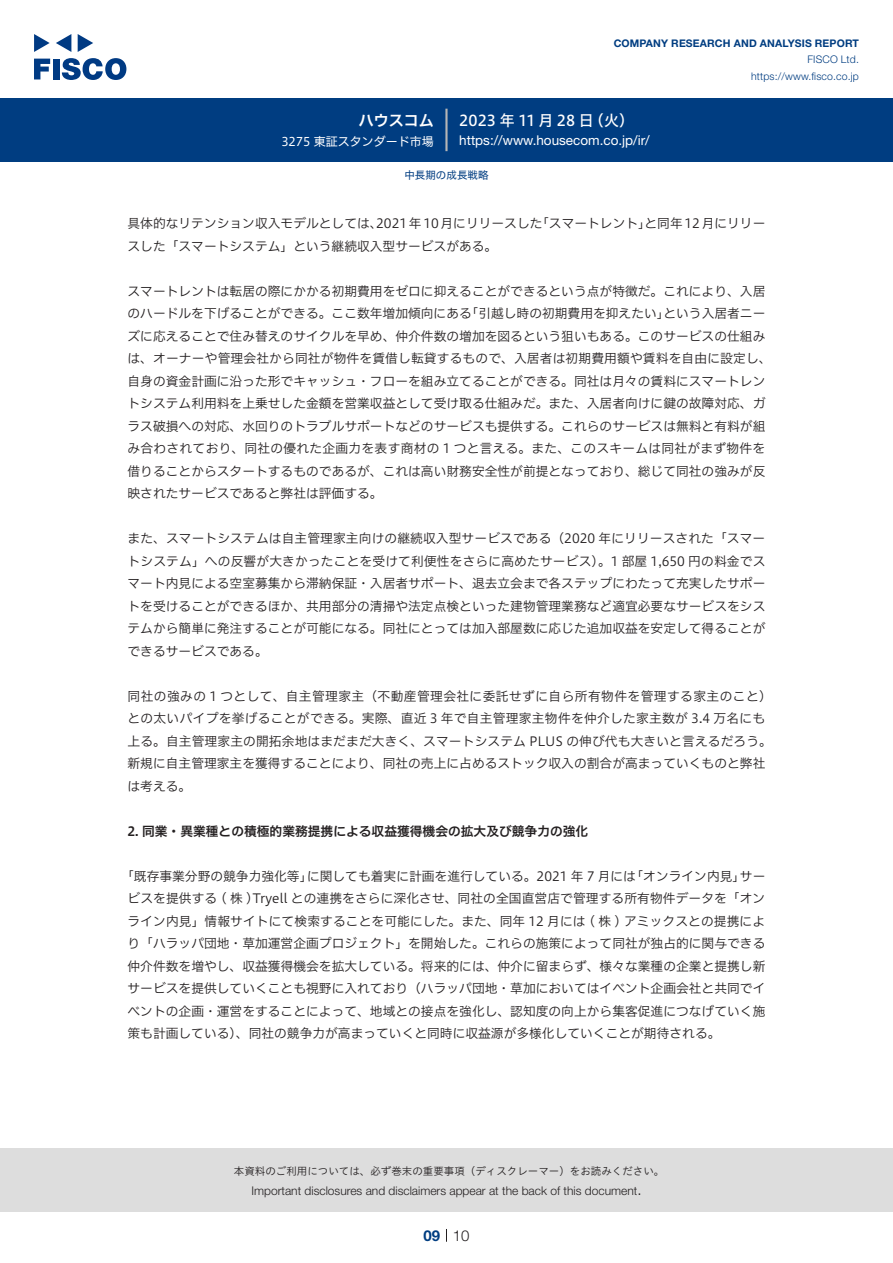
<style>
.page{position:relative;width:893px;height:1263px;background:#fff}
.page>*{position:absolute;margin:0;border:0;box-sizing:border-box;transform-origin:0 0}
.t1{font:15px "Hiragino UD Sans F Std N W5";letter-spacing:.01em;color:#fff}
.t2{font:15px "Hiragino UD Sans F Std N W6";color:#fff}
.t3{font:300 15px "Helvetica Neue LT Std";color:#231f20}
.t4{font:700 15px "Helvetica Neue LT Std";color:#003d81}
.t5{font:13.5px "Helvetica Neue LT Std";color:#fff}
.t6{font:12.75px/22.5px "Hiragino UD Sans F Std N W3";color:#231f20}
.t7{font:12.75px "Hiragino UD Sans F Std N W6";color:#231f20}
.t8{font:300 12px "Helvetica Neue LT Std";color:#231f20}
.t9{font:12px "Hiragino UD Sans F Std N W4";color:#fff}
.t10{font:10.5px "Hiragino UD Sans Std W3";color:#231f20}
.t11{font:700 10.5px "Helvetica Neue LT Std";letter-spacing:.015em;color:#003d81}
.t12{font:300 10.5px/16.5px "Helvetica Neue LT Std";letter-spacing:.015em;color:#003d81;text-align:right}
.t13{font:10.5px "Hiragino UD Sans F Std N W4";color:#003d81}
</style>
<div class="page">
<div style="left:0;top:1148px;width:893px;height:64px;background:#ddd"></div>
<svg style="left:34px;top:59px;width:16px;height:20px"></svg>
<div style="left:53px;top:59px;width:6px;height:20px;background:#003a83"></div>
<svg style="left:62px;top:58px;width:64px;height:22px"></svg>
<svg style="left:34px;top:34px;width:16px;height:18px"></svg>
<svg style="left:78px;top:34px;width:15px;height:18px"></svg>
<svg style="left:56px;top:34px;width:15px;height:18px"></svg>
<div style="left:0;top:98px;width:893px;height:64px;background:#003d81"></div>
<hr style="left:445px;top:109px;width:3px;height:42px;background:#b5b5b6">
<svg style="left:446px;top:1229px;width:1px;height:13px"></svg>
<p class="t2" style="left:359px;top:109px;width:77px">ハウスコム</p>
<p class="t9" style="left:281px;top:132px;width:154px">3275 東証スタンダード市場</p>
<p class="t11" style="left:614px;top:37px;width:247px">COMPANY RESEARCH AND ANALYSIS REPORT</p>
<p class="t12" style="left:751px;top:51px;width:109px">FISCO Ltd. https://www.fisco.co j p.</p>
<p class="t1" style="left:589px;top:109px;width:47px">（火(</p>
<p class="t1" style="left:459px;top:109px;width:136px">2023 年 11 月 28 日</p>
<p class="t5" style="left:459px;top:132px;width:192px">https://www.housecom. c o j p. /i r/</p>
<p class="t13" style="left:404px;top:167px;width:85px">中長期の成長戦略</p>
<p class="t6" style="left:128px;top:211px;width:371px">具体的なリテンション収入モデルとしては、<br>スした「スマートシステム」という継続収入型サービスがある。</p>
<p class="t6" style="left:128px;top:279px;width:639px;text-align:right">スマートレントは転居の際にかかる初期費用をゼロに抑えることができるという点が特徴だ。これにより、入居という入居者ニー</p>
<p class="t6" style="left:376px;top:211px;width:168px">2021年10月にリリースした</p>
<p class="t6" style="left:644px;top:211px;width:122px">と同年12月にリリー</p>
<p class="t6" style="left:536px;top:211px;width:116px">「スマートレント」</p>
<p class="t6" style="left:128px;top:301px;width:645px">のハードルを下げることができる。ここ数年増加傾向にある<br>ズに応えることで住み替えのサイクルを早め、仲介件数の増加を図るという狙いもある。このサービスの仕組みは、オーナーや管理会社から同社が物件を賃借し転貸するもので、入居者は初期費用額や賃料を自由に設定し、自身の資金計画に沿った形でキャッシュ・フローを組み立てることができる。同社は月々の賃料にスマートレントシステム利用料を上乗せした金額を営業収益として受け取る仕組みだ。また、入居者向けに鍵の故障対応、ガラス破損への対応、水回りのトラブルサポートなどのサービスも提供する。これらのサービスは無料と有料が組み合わされており、同社の優れた企画力を表す商材の 1 つと言える。また、このスキームは同社がまず物件を借りることからスタートするものであるが、これは高い財務安全性が前提となっており、総じて同社の強みが反映されたサービスであると弊社は評価する。</p>
<p class="t6" style="left:128px;top:526px;width:639px;text-align:justify">また、スマートシステムは自主管理家主向けの継続収入型サービスである（2020 年にリリースされた「スマートシステム」への反響が大きかったことを受けて利便性をさらに高めたサービス）。1 部屋 1,650 円の料金でスマート内見による空室募集から滞納保証・入居者サポート、退去立会まで各ステップにわたって充実したサポートを受けることができるほか、共用部分の清掃や法定点検といった建物管理業務など適宜必要なサービスをシステムから簡単に発注することが可能になる。同社にとっては加入部屋数に応じた追加収益を安定して得ることができるサービスである。</p>
<p class="t6" style="left:128px;top:684px;width:646px">同社の強みの 1 つとして、自主管理家主（不動産管理会社に委託せずに自ら所有物件を管理する家主のこと(との太いパイプを挙げることができる。実際、直近 3 年で自主管理家主物件を仲介した家主数が 3.4 万名にも上る。自主管理家主の開拓余地はまだまだ大きく、スマートシステム PLUS の伸び代も大きいと言えるだろう。新規に自主管理家主を獲得することにより、同社の売上に占めるストック収入の割合が高まっていくものと弊社は考える。</p>
<p class="t7" style="left:128px;top:821px;width:462px">2. 同業・異業種との積極的業務提携による収益獲得機会の拡大及び競争力の強化</p>
<p class="t6" style="left:740px;top:864px;width:27px">サー</p>
<p class="t6" style="left:466px;top:301px;width:205px">「引越し時の初期費用を抑えたい」</p>
<p class="t6" style="left:128px;top:864px;width:639px;text-indent:-6px">「既存事業分野の競争力強化等」<br>ビスを提供する ( 株 )Tryell との連携をさらに深化させ、同社の全国直営店で管理する所有物件データを「オンライン内見」情報サイトにて検索することを可能にした。また、同年 12 月には ( 株 ) アミックスとの提携により「ハラッパ団地・草加運営企画プロジェクト」を開始した。これらの施策によって同社が独占的に関与できる仲介件数を増やし、収益獲得機会を拡大している。将来的には、仲介に留まらず、様々な業種の企業と提携し新サービスを提供していくことも視野に入れており（ハラッパ団地・草加においてはイベント企画会社と共同でイベントの企画・運営をすることによって、地域との接点を強化し、認知度の向上から集客促進につなげていく施策も計画している）、同社の競争力が高まっていくと同時に収益源が多様化していくことが期待される。</p>
<p class="t6" style="left:307px;top:864px;width:330px">に関しても着実に計画を進行している。2021 年 7 月には</p>
<p class="t6" style="left:630px;top:864px;width:116px">「オンライン内見」</p>
<p class="t10" style="left:234px;top:1163px;width:432px">本資料のご利用については、必ず巻末の重要事項（ディスクレーマー）をお読みください。</p>
<p class="t3" style="left:637px;top:1180px;width:6px">.</p>
<p class="t8" style="left:251px;top:1183px;width:387px">Important disclosures and disclaimers appear at the back of this document</p>
<p class="t4" style="left:423px;top:1226px;width:18px">09</p>
<p class="t3" style="left:453px;top:1226px;width:18px">10</p>
</div>
